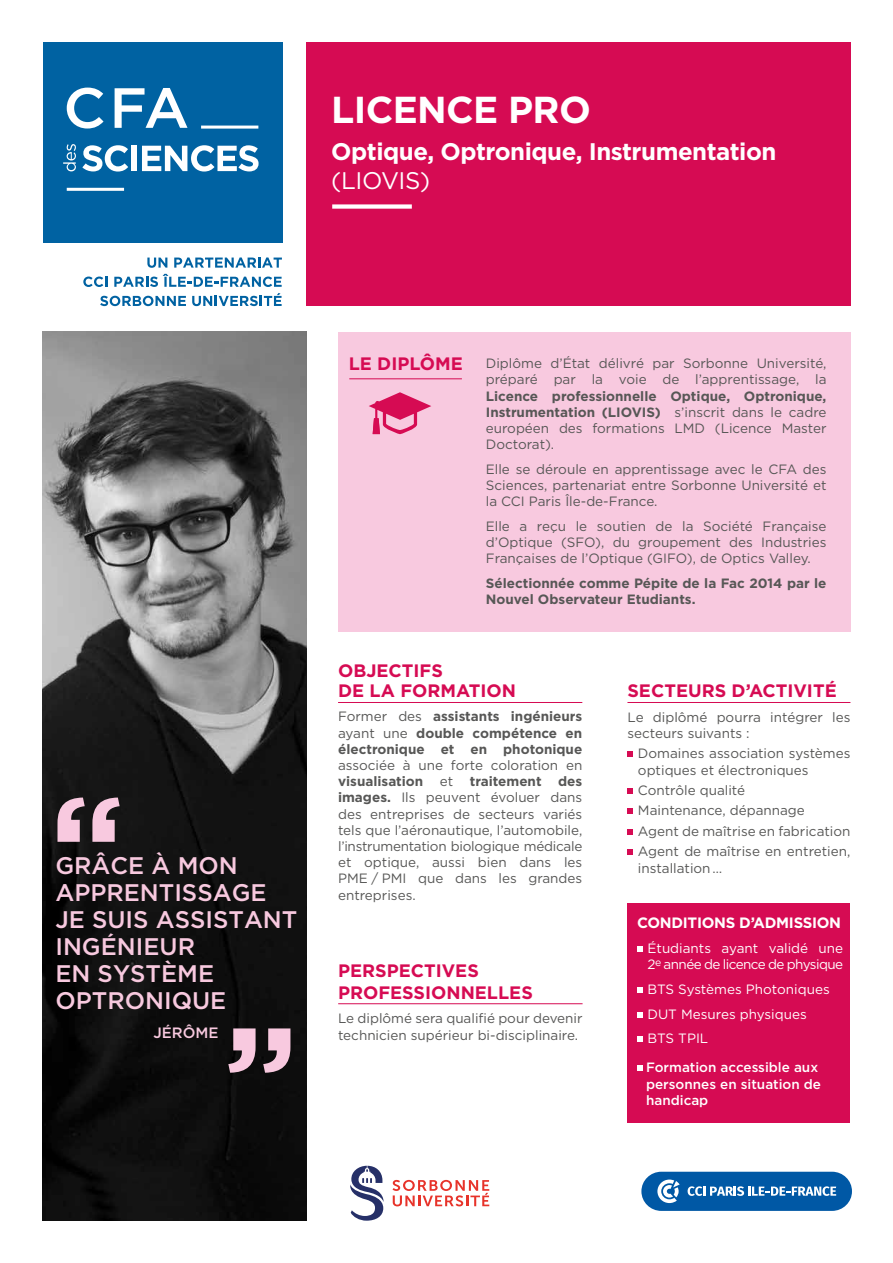
<style>
.page{position:relative;width:893px;height:1263px;background:#fff}
.page>*{position:absolute;margin:0;border:0;box-sizing:border-box;transform-origin:0 0}
.t1{font:700 137.4px "Gotham";color:#f8c9df}
.t2{font:700 37.5px "Gotham";letter-spacing:-.02em;color:#fff}
.t3{font:500 24px/27px "Gotham";color:#f8c9df}
.t4{font:700 24px "Gotham";letter-spacing:-.02em;color:#fff}
.t5{font:24px "Gotham";letter-spacing:-.02em;color:#fff}
.t6{font:700 18px/19.5px "Gotham";color:#d60b53}
.t7{font:700 15px "Gotham";letter-spacing:-.02em;color:#fff}
.t8{font:500 15px "Gotham";color:#f8c9df}
.t9{font:13.5px/16.2px "Gotham";color:#575756}
.t10{font:700 13.5px/16.2px "Gotham";color:#575756;text-align:justify}
.t11{font:500 13.5px/16.2px "Gotham";color:#fff}
.t12{font:13.5px/16.2px "Gotham";letter-spacing:-.035em;color:#fff}
.t13{font:13.5px/24.8px "Gotham";color:#fff}
.s1{font-weight:700}
.s2{font-weight:400}
</style>
<div class="page">
<img style="left:43px;top:332px;width:263px;height:888px">
<div style="left:338px;top:332px;width:512px;height:299px;background:#f8c9df"></div>
<hr style="left:349px;top:378px;width:113px;height:1px;background:#d60b53">
<div style="left:306px;top:43px;width:544px;height:263px;background:#d60b53"></div>
<hr style="left:338px;top:702px;width:244px;height:1px;background:#d60b53">
<hr style="left:627px;top:702px;width:223px;height:1px;background:#d60b53">
<svg style="left:627px;top:751px;width:6px;height:6px"></svg>
<svg style="left:627px;top:788px;width:6px;height:5px"></svg>
<svg style="left:627px;top:809px;width:6px;height:5px"></svg>
<svg style="left:627px;top:829px;width:6px;height:5px"></svg>
<svg style="left:627px;top:849px;width:6px;height:6px"></svg>
<svg style="left:369px;top:392px;width:62px;height:42px"></svg>
<div style="left:627px;top:904px;width:223px;height:219px;background:#d60b53"></div>
<svg style="left:637px;top:946px;width:5px;height:5px"></svg>
<svg style="left:637px;top:987px;width:5px;height:5px"></svg>
<svg style="left:637px;top:1012px;width:5px;height:5px"></svg>
<svg style="left:637px;top:1036px;width:5px;height:6px"></svg>
<svg style="left:637px;top:1065px;width:5px;height:6px"></svg>
<div style="left:332px;top:204px;width:80px;height:5px;background:#fff"></div>
<hr style="left:338px;top:1003px;width:245px;height:1px;background:#d60b53">
<div style="left:43px;top:43px;width:239px;height:200px;background:#0062a2"></div>
<svg style="left:147px;top:258px;width:20px;height:10px"></svg>
<svg style="left:174px;top:257px;width:108px;height:11px"></svg>
<svg style="left:83px;top:277px;width:24px;height:10px"></svg>
<svg style="left:114px;top:274px;width:168px;height:13px"></svg>
<svg style="left:100px;top:296px;width:86px;height:10px"></svg>
<svg style="left:192px;top:293px;width:90px;height:13px"></svg>
<svg style="left:82px;top:145px;width:46px;height:27px"></svg>
<div style="left:131px;top:146px;width:6px;height:25px;background:#fff"></div>
<svg style="left:142px;top:145px;width:117px;height:27px"></svg>
<svg style="left:63px;top:144px;width:13px;height:27px"></svg>
<hr style="left:201px;top:126px;width:57px;height:3px;background:#fff">
<hr style="left:67px;top:188px;width:57px;height:3px;background:#fff">
<svg style="left:67px;top:88px;width:37px;height:41px"></svg>
<svg style="left:115px;top:88px;width:72px;height:40px"></svg>
<svg style="left:350px;top:1166px;width:34px;height:55px"></svg>
<svg style="left:392px;top:1180px;width:97px;height:26px"></svg>
<div style="left:641px;top:1172px;width:211px;height:39px;background:#0058a5;border-radius:20px"></div>
<svg style="left:657px;top:1179px;width:23px;height:24px"></svg>
<svg style="left:688px;top:1186px;width:148px;height:10px"></svg>
<h2 class="t2" style="left:331px;top:85px;width:261px">LICENCE PRO</h2>
<h3 class="t4" style="left:331px;top:136px;width:447px">Optique, Optronique, Instrumentation</h3>
<h3 class="t5" style="left:331px;top:165px;width:101px">(LIOVIS)</h3>
<h3 class="t6" style="left:349px;top:354px;width:116px">LE DIPLÔME</h3>
<p class="t9" style="left:486px;top:355px;width:342px">Diplôme d’État délivré par Sorbonne Université, préparé par la voie de l’apprentissage, la</p>
<p class="t9" style="left:486px;top:387px;width:342px;text-align:justify"><span class="s1">Licence professionnelle Optique, Optronique, Instrumentation (LIOVIS)</span> s’inscrit dans le cadre européen des formations LMD (Licence Master Doctorat).</p>
<p class="t9" style="left:486px;top:461px;width:342px;text-align:justify">Elle se déroule en apprentissage avec le CFA des Sciences, partenariat entre Sorbonne Université et la CCI Paris Île-de-France.</p>
<p class="t9" style="left:486px;top:518px;width:342px;text-align:justify">Elle a reçu le soutien de la Société Française d’Optique (SFO), du groupement des Industries Françaises de l’Optique (GIFO), de Optics Valley.</p>
<p class="t10" style="left:486px;top:575px;width:342px">Sélectionnée comme Pépite de la Fac 2014 par le<br>Nouvel Observateur Etudiants.</p>
<h3 class="t6" style="left:338px;top:661px;width:179px">OBJECTIFS<br>DE LA FORMATION</h3>
<p class="t10" style="left:338px;top:708px;width:246px"><span class="s2">Former des</span> assistants ingénieurs <span class="s2">ayant une</span> double compétence en électronique et en photonique</p>
<p class="t9" style="left:338px;top:757px;width:246px;text-align:justify">associée à une forte coloration en <span class="s1">visualisation</span> et <span class="s1">traitement des images.</span> Ils peuvent évoluer dans des entreprises de secteurs variés tels que l’aéronautique, l’automobile, l’instrumentation biologique médicale et optique, aussi bien dans les PME / PMI que dans les grandes entreprises.</p>
<h1 class="t1" style="left:50px;top:755px;width:76px">“</h1>
<h3 class="t3" style="left:55px;top:852px;width:244px">GRÂCE À MON<br>APPRENTISSAGE<br>JE SUIS ASSISTANT<br>INGÉNIEUR<br>EN SYSTÈME<br>OPTRONIQUE</h3>
<h3 class="t6" style="left:338px;top:960px;width:196px;line-height:21.6px">PERSPECTIVES<br>PROFESSIONNELLES</h3>
<p class="t9" style="left:338px;top:1010px;width:246px">Le diplômé sera qualifié pour devenir</p>
<p class="t8" style="left:153px;top:1022px;width:67px">JÉRÔME</p>
<p class="t9" style="left:338px;top:1026px;width:242px">technicien supérieur bi-disciplinaire.</p>
<h1 class="t1" style="left:224px;top:985px;width:76px">”</h1>
<h3 class="t6" style="left:627px;top:681px;width:211px">SECTEURS D’ACTIVITÉ</h3>
<p class="t9" style="left:627px;top:708px;width:224px">Le diplômé pourra intégrer les secteurs suivants :</p>
<p class="t9" style="left:638px;top:745px;width:214px">Domaines association systèmes optiques et électroniques</p>
<p class="t9" style="left:638px;top:780px;width:214px;line-height:20.4px">Contrôle qualité<br>Maintenance, dépannage<br>Agent de maîtrise en fabrication<br>Agent de maîtrise en entretien,</p>
<p class="t9" style="left:638px;top:859px;width:86px">installation …</p>
<p class="t7" style="left:637px;top:913px;width:206px">CONDITIONS D’ADMISSION</p>
<p class="t12" style="left:647px;top:940px;width:197px">Étudiants ayant validé une<br>2<sup>e</sup> année de licence de physique</p>
<p class="t13" style="left:647px;top:976px;width:184px">BTS Systèmes Photoniques<br>DUT Mesures physiques<br>BTS TPIL</p>
<p class="t11" style="left:646px;top:1059px;width:177px">Formation accessible aux personnes en situation de handicap</p>
</div>
